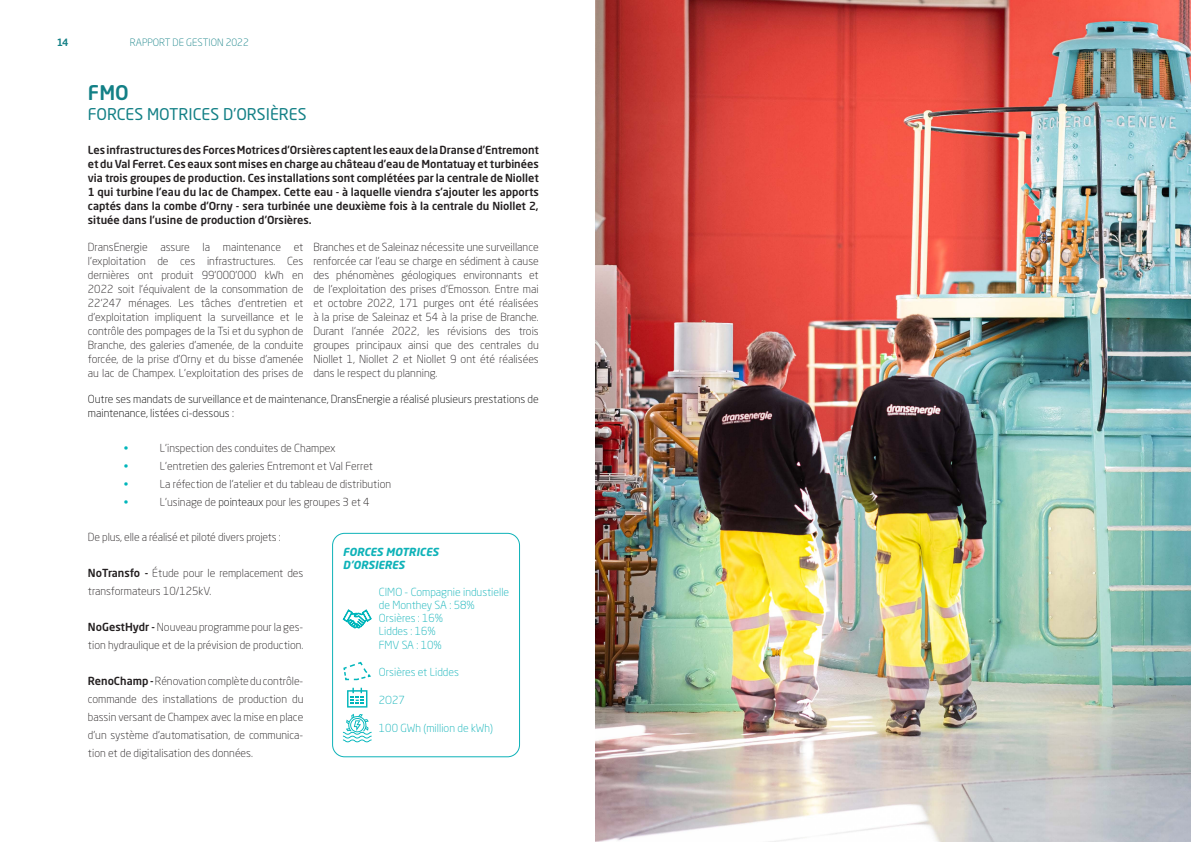
<style>
.page{position:relative;width:1191px;height:842px;background:#fff}
.page>*{position:absolute;margin:0;border:0;box-sizing:border-box;transform-origin:0 0}
.t1{font:500 20px "Neo Sans Std";color:#138086}
.t2{font:16px "Neo Sans Std";color:#138086}
.t3{font:300 11px/14px "Neo Sans Std";color:#231f20;text-align:justify}
.t4{font:500 11px/14px "Neo Sans Std";color:#231f20;text-align:justify}
.t5{font:300 11px/14px "Neo Sans Std";color:#000001}
.t6{font:300 11px/13.2px "Neo Sans Std";color:#0eb2b8}
.t7{font:italic 700 11px/13.2px "Neo Sans Std";color:#0eb2b8}
.t8{font:300 11px "Neo Sans Std";color:#00b6bb}
.t9{font:300 10px "Neo Sans Std";color:#138086}
.t10{font:500 10px "Neo Sans Std";color:#138086}
.s1{color:#000001}
.s2{font-weight:500}
</style>
<div class="page">
<svg style="left:343px;top:609px;width:29px;height:20px"></svg>
<svg style="left:343px;top:661px;width:28px;height:20px"></svg>
<svg style="left:347px;top:688px;width:20px;height:19px"></svg>
<svg style="left:343px;top:714px;width:28px;height:29px"></svg>
<div style="left:332px;top:533px;width:188px;height:224px;border:1px solid #0eb2b8;border-radius:12px"></div>
<img style="left:595px;top:0;width:596px;height:842px">
<p class="t10" style="left:57px;top:36px;width:13px">14</p>
<p class="t9" style="left:130px;top:37px;width:120px">RAPPORT DE GESTION 2022</p>
<h1 class="t1" style="left:88px;top:80px;width:42px">FMO</h1>
<h2 class="t2" style="left:88px;top:104px;width:220px">FORCES MOTRICES D’ORSIÈRES</h2>
<p class="t4" style="left:88px;top:143px;width:452px">Les infrastructures des Forces Motrices d’Orsières captent les eaux de la Dranse d’Entremont et du Val Ferret. Ces eaux sont mises en charge au château d’eau de Montatuay et turbinées via trois groupes de production. Ces installations sont complétées par la centrale de Niollet 1 qui turbine l’eau du lac de Champex. Cette eau - à laquelle viendra s’ajouter les apports captés dans la combe d’Orny - sera turbinée une deuxième fois à la centrale du Niollet 2, située dans l’usine de production d’Orsières.</p>
<p class="t3" style="left:88px;top:239px;width:217px">DransEnergie assure la maintenance et l’exploitation de ces infrastructures. Ces dernières ont produit 99’000’000 kWh en 2022 soit l’équivalent de la consommation de 22’247 ménages. Les tâches d’entretien et d’exploitation impliquent la surveillance et le contrôle des pompages de la Tsi et du syphon de Branche, des galeries d’amenée, de la conduite forcée, de la prise d’Orny et du bisse d’amenée au lac de Champex. L’exploitation des prises de</p>
<p class="t3" style="left:313px;top:239px;width:227px">Branches et de Saleinaz nécessite une surveillance renforcée car l’eau se charge en sédiment à cause des phénomènes géologiques environnants et de l’exploitation des prises d’Emosson. Entre mai et octobre 2022, 171 purges ont été réalisées à la prise de Saleinaz et 54 à la prise de Branche.<br>Durant l’année 2022, les révisions des trois groupes principaux ainsi que des centrales du Niollet 1, Niollet 2 et Niollet 9 ont été réalisées dans le respect du planning.</p>
<p class="t5" style="left:88px;top:392px;width:452px">Outre ses mandats de surveillance et de maintenance, DransEnergie a réalisé plusieurs prestations de maintenance, listées ci-dessous :</p>
<p class="t8" style="left:124px;top:442px;width:6px">•</p>
<p class="t3" style="left:160px;top:441px;width:177px">L’inspection des conduites de Champex</p>
<p class="t8" style="left:124px;top:460px;width:6px">•</p>
<p class="t3" style="left:160px;top:459px;width:214px">L’entretien des galeries Entremont et Val Ferret</p>
<p class="t8" style="left:124px;top:478px;width:6px">•</p>
<p class="t3" style="left:160px;top:477px;width:233px">La réfection de l’atelier et du tableau de distribution</p>
<p class="t8" style="left:124px;top:496px;width:6px">•</p>
<p class="t3" style="left:160px;top:495px;width:211px">L’usinage de <span class="s1">pointeaux</span> pour les groupes 3 et 4</p>
<p class="t7" style="left:343px;top:545px;width:97px">FORCES MOTRICES<br>D’ORSIERES</p>
<p class="t6" style="left:379px;top:585px;width:132px">CIMO - Compagnie industielle de Monthey SA : 58%<br>Orsières : 16%<br>Liddes : 16%<br>FMV SA : 10%</p>
<p class="t6" style="left:379px;top:665px;width:82px">Orsières et Liddes</p>
<p class="t6" style="left:379px;top:693px;width:28px">2O27</p>
<p class="t6" style="left:379px;top:721px;width:116px">100 GWh (million de kWh)</p>
<p class="t3" style="left:88px;top:530px;width:194px">De plus, elle a réalisé et piloté divers projets :</p>
<p class="t3" style="left:88px;top:564px;width:217px;line-height:18px"><span class="s2">NoTransfo -</span> Étude pour le remplacement des transformateurs 10/125kV.</p>
<p class="t3" style="left:88px;top:618px;width:217px;line-height:18px"><span class="s2">NoGestHydr -</span> Nouveau programme pour la ges&shy;tion hydraulique et de la prévision de production.</p>
<p class="t3" style="left:88px;top:672px;width:217px;line-height:18px"><span class="s2">RenoChamp -</span> Rénovation complète du contrôle&shy;commande des installations de production du bassin versant de Champex avec la mise en place d’un système d’automatisation, de communica&shy;tion et de digitalisation des données.</p>
</div>
